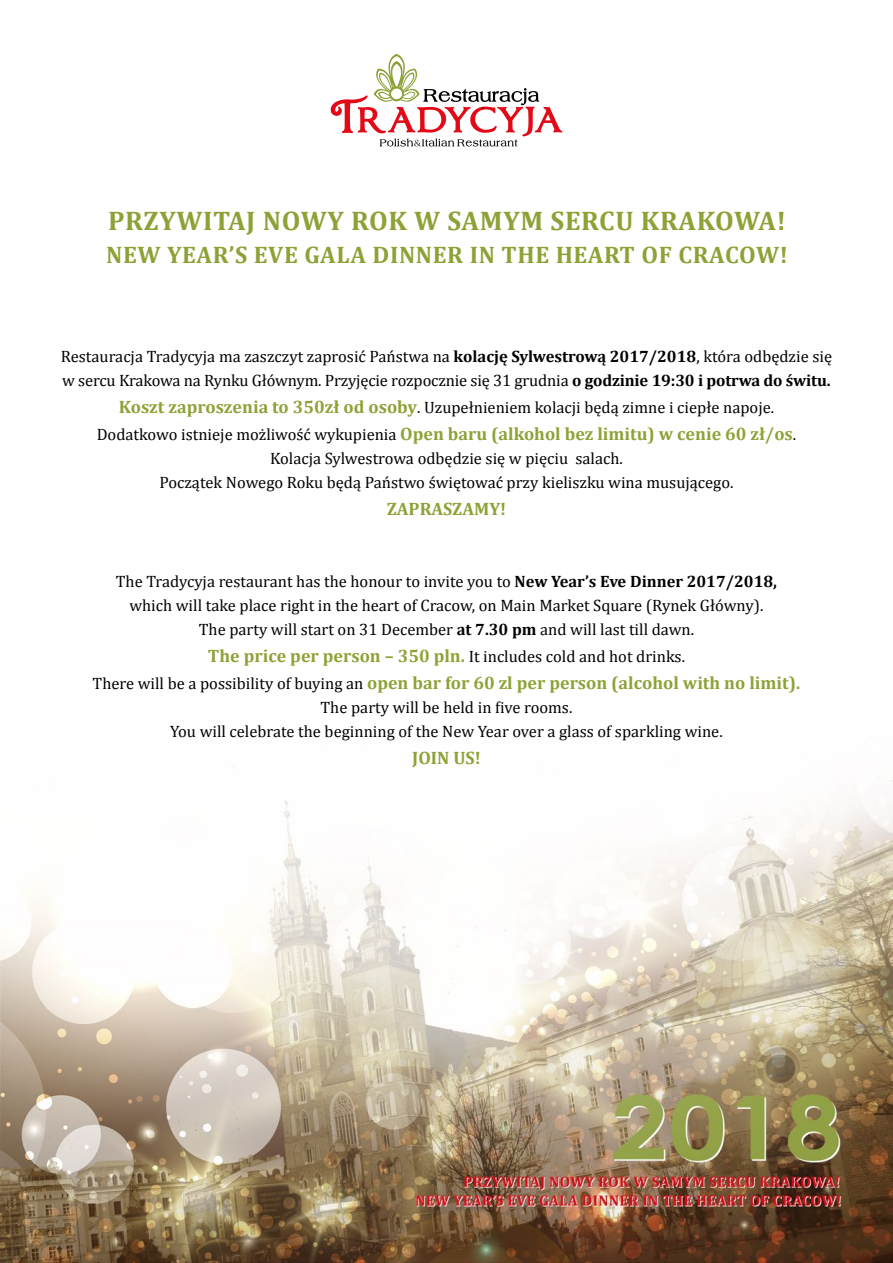
<style>
.page{position:relative;width:893px;height:1263px;background:#fff}
.page>*{position:absolute;margin:0;border:0;box-sizing:border-box;transform-origin:0 0}
.t1{font:700 27px "Cambria";letter-spacing:.025em;color:#8da236}
.t2{font:700 24px "Cambria";letter-spacing:.025em;color:#8da236}
.t3{font:700 18px "Cambria";color:#8da236}
.t4{font:16.5px/24px "Cambria";color:#020203;text-align:center}
.s1{font-weight:700}
.s2{font-weight:700;font-size:18px;color:#8da236}
.s3{font-weight:400;font-size:16.5px;color:#020203}
</style>
<div class="page">
<img style="left:0;top:777px;width:893px;height:486px">
<svg style="left:331px;top:54px;width:231px;height:92px"></svg>
<h1 class="t1" style="left:108px;top:202px;width:679px">PRZYWITAJ NOWY ROK W SAMYM SERCU KRAKOWA!</h1>
<h2 class="t2" style="left:106px;top:238px;width:683px">NEW YEAR’S EVE GALA DINNER IN THE HEART OF CRACOW!</h2>
<p class="t4" style="left:61px;top:344px;width:773px;text-align:left">Restauracja Tradycyja ma zaszczyt zaprosić Państwa na <span class="s1">kolację Sylwestrową 2017/2018</span>, która odbędzie się w sercu Krakowa na Rynku Głównym. Przyjęcie rozpocznie się 31 grudnia <span class="s1">o godzinie 19:30 i potrwa do świtu.</span></p>
<p class="t4" style="left:119px;top:395px;width:657px"><span class="s2">Koszt zaproszenia to 350zł od osoby</span>. Uzupełnieniem kolacji będą zimne i ciepłe napoje.</p>
<p class="t3" style="left:97px;top:421px;width:701px"><span class="s3">Dodatkowo istnieje możliwość wykupienia</span> Open baru (alkohol bez limitu) w cenie 60 zł/os<span class="s3">.</span></p>
<p class="t4" style="left:159px;top:446px;width:576px">Kolacja Sylwestrowa odbędzie się w pięciu salach.<br>Początek Nowego Roku będą Państwo świętować przy kieliszku wina musującego.</p>
<p class="t3" style="left:387px;top:496px;width:121px">ZAPRASZAMY!</p>
<p class="t4" style="left:116px;top:569px;width:663px">The Tradycyja restaurant has the honour to invite you to <span class="s1">New Year’s Eve Dinner 2017/2018, </span>which will take place right in the heart of Cracow, on Main Market Square (Rynek Główny).<br>The party will start on 31 December <span class="s1">at 7.30 pm</span> and will last till dawn.</p>
<p class="t4" style="left:208px;top:644px;width:479px"><span class="s2">The price per person – 350 pln.</span> It includes cold and hot drinks.</p>
<p class="t3" style="left:93px;top:670px;width:709px"><span class="s3">There will be a possibility of buying an</span> open bar for 60 zl per person (alcohol with no limit).</p>
<p class="t4" style="left:170px;top:695px;width:554px">The party will be held in five rooms.<br>You will celebrate the beginning of the New Year over a glass of sparkling wine.</p>
<p class="t3" style="left:412px;top:745px;width:70px">JOIN US!</p>
</div>
